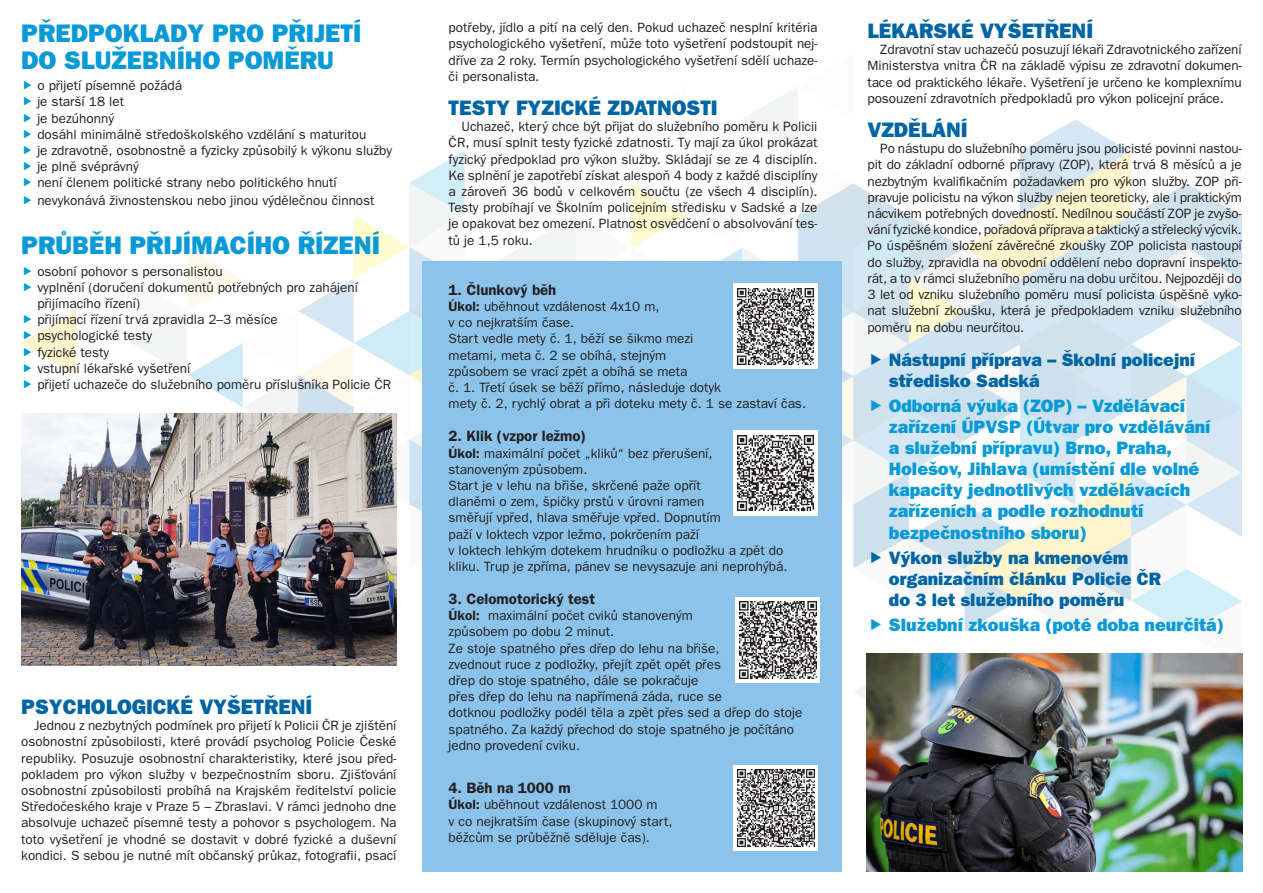
<style>
.page{position:relative;width:1263px;height:893px;background:#fff}
.page>*{position:absolute;margin:0;border:0;box-sizing:border-box;transform-origin:0 0}
.t1{font:800 25.5px/27px "Franklin Gothic CE";color:#069ad9}
.t2{font:800 21px "Franklin Gothic CE";color:#0065a4}
.t3{font:800 18px/21.1px "Franklin Gothic CE";color:#069ad9}
.t4{font:800 18px/21px "Franklin Gothic CE";color:#0065a4}
.t5{font:600 15px "Franklin Gothic CE";color:#231f20}
.t6{font:13.5px/16.2px "Franklin Gothic CE";color:#231f20}
.s1{font-weight:600}
</style>
<div class="page">
<img style="left:21px;top:88px;width:1221px;height:635px">
<img style="left:21px;top:414px;width:375px;height:251px">
<div style="left:422px;top:261px;width:419px;height:611px;background:#8bc3ea"></div>
<div style="left:733px;top:765px;width:85px;height:85px;background:#fff"></div>
<img style="left:737px;top:769px;width:77px;height:77px">
<svg style="left:736px;top:597px;width:84px;height:85px"></svg>
<img style="left:740px;top:602px;width:76px;height:76px">
<div style="left:733px;top:284px;width:84px;height:85px;background:#fff"></div>
<img style="left:737px;top:288px;width:76px;height:76px">
<div style="left:733px;top:431px;width:85px;height:85px;background:#fff"></div>
<img style="left:738px;top:436px;width:75px;height:75px">
<img style="left:867px;top:654px;width:375px;height:218px">
<svg style="left:24px;top:97px;width:7px;height:9px"></svg>
<svg style="left:24px;top:113px;width:7px;height:9px"></svg>
<svg style="left:24px;top:129px;width:7px;height:9px"></svg>
<svg style="left:24px;top:146px;width:7px;height:8px"></svg>
<svg style="left:24px;top:162px;width:7px;height:8px"></svg>
<svg style="left:24px;top:178px;width:7px;height:9px"></svg>
<svg style="left:24px;top:196px;width:7px;height:9px"></svg>
<svg style="left:24px;top:266px;width:7px;height:9px"></svg>
<svg style="left:24px;top:282px;width:7px;height:9px"></svg>
<svg style="left:24px;top:315px;width:7px;height:8px"></svg>
<svg style="left:24px;top:331px;width:7px;height:9px"></svg>
<svg style="left:24px;top:347px;width:7px;height:9px"></svg>
<svg style="left:24px;top:363px;width:7px;height:9px"></svg>
<svg style="left:24px;top:380px;width:7px;height:8px"></svg>
<svg style="left:871px;top:354px;width:10px;height:11px"></svg>
<svg style="left:871px;top:400px;width:10px;height:11px"></svg>
<svg style="left:871px;top:552px;width:10px;height:11px"></svg>
<svg style="left:871px;top:619px;width:10px;height:11px"></svg>
<h1 class="t1" style="left:21px;top:19px;width:342px">PŘEDPOKLADY PRO PŘIJETÍ<br>DO SLUŽEBNÍHO POMĚRU</h1>
<p class="t6" style="left:37px;top:77px;width:356px">o přijetí písemně požádá<br>je starší 18 let<br>je bezúhonný<br>dosáhl minimálně středoškolského vzdělání s maturitou<br>je zdravotně, osobnostně a fyzicky způsobilý k výkonu služby je plně svéprávný<br>není členem politické strany nebo politického hnutí</p>
<p class="t6" style="left:37px;top:192px;width:339px">nevykonává živnostenskou nebo jinou výdělečnou činnost</p>
<h1 class="t1" style="left:21px;top:231px;width:360px">PRŮBĚH PŘIJÍMACÍHO ŘÍZENÍ</h1>
<p class="t6" style="left:37px;top:263px;width:355px">osobní pohovor s personalistou<br>vyplnění (doručení dokumentů potřebných pro zahájení přijímacího řízení)<br>přijímací řízení trvá zpravidla 2–3 měsíce<br>psychologické testy<br>fyzické testy<br>vstupní lékařské vyšetření<br>přijetí uchazeče do služebního poměru příslušníka Policie ČR</p>
<h2 class="t2" style="left:21px;top:695px;width:293px">PSYCHOLOGICKÉ VYŠETŘENÍ</h2>
<p class="t6" style="left:21px;top:717px;width:377px;text-align:justify;text-indent:13px">Jednou z nezbytných podmínek pro přijetí k Policii ČR je zjištění osobnostní způsobilosti, které provádí psycholog Policie České republiky. Posuzuje osobnostní charakteristiky, které jsou před&shy;pokladem pro výkon služby v bezpečnostním sboru. Zjišťování osobnostní způsobilosti probíhá na Krajském ředitelství policie Středočeského kraje v Praze 5 – Zbraslavi. V rámci jednoho dne absolvuje uchazeč písemné testy a pohovor s psychologem. Na toto vyšetření je vhodné se dostavit v dobré fyzické a duševní kondici. S sebou je nutné mít občanský průkaz, fotografii, psací</p>
<p class="t6" style="left:449px;top:19px;width:370px;text-align:justify">potřeby, jídlo a pití na celý den. Pokud uchazeč nesplní kritéria psychologického vyšetření, může toto vyšetření podstoupit nej&shy;dříve za 2 roky. Termín psychologického vyšetření sdělí uchaze&shy;či personalista.</p>
<h2 class="t2" style="left:449px;top:96px;width:270px">TESTY FYZICKÉ ZDATNOSTI</h2>
<p class="t6" style="left:449px;top:118px;width:370px;text-align:justify;text-indent:13px">Uchazeč, který chce být přijat do služebního poměru k Policii ČR, musí splnit testy fyzické zdatnosti. Ty mají za úkol prokázat fyzický předpoklad pro výkon služby. Skládají se ze 4 disciplín.<br>Ke splnění je zapotřebí získat alespoň 4 body z každé disciplíny a zároveň 36 bodů v celkovém součtu (ze všech 4 disciplín).<br>Testy probíhají ve Školním policejním středisku v Sadské a lze je opakovat bez omezení. Platnost osvědčení o absolvování tes&shy;tů je 1,5 roku.</p>
<p class="t5" style="left:449px;top:281px;width:109px">1. Člunkový běh</p>
<p class="t6" style="left:449px;top:298px;width:359px"><span class="s1">Úkol:</span> uběhnout vzdálenost 4x10 m,<br>v co nejkratším čase.<br>Start vedle mety č. 1, běží se šikmo mezi<br>metami, meta č. 2 se obíhá, stejným<br>způsobem se vrací zpět a obíhá se meta<br>č. 1. Třetí úsek se běží přímo, následuje dotyk<br>mety č. 2, rychlý obrat a při doteku mety č. 1 se zastaví čas.</p>
<p class="t5" style="left:449px;top:427px;width:139px">2. Klik (vzpor ležmo)</p>
<p class="t6" style="left:449px;top:445px;width:340px"><span class="s1">Úkol:</span> maximální počet „kliků“ bez přerušení,<br>stanoveným způsobem.<br>Start je v lehu na břiše, skrčené paže opřít<br>dlaněmi o zem, špičky prstů v úrovni ramen<br>směřují vpřed, hlava směřuje vpřed. Dopnutím<br>paží v loktech vzpor ležmo, pokrčením paží<br>v loktech lehkým dotekem hrudníku o podložku a zpět do kliku. Trup je zpříma, pánev se nevysazuje ani neprohýbá.</p>
<p class="t5" style="left:449px;top:590px;width:148px">3. Celomotorický test</p>
<p class="t6" style="left:449px;top:607px;width:355px"><span class="s1">Úkol:</span> maximální počet cviků stanoveným<br>způsobem po dobu 2 minut.<br>Ze stoje spatného přes dřep do lehu na břiše,<br>zvednout ruce z podložky, přejít zpět opět přes<br>dřep do stoje spatného, dále se pokračuje<br>přes dřep do lehu na napřímená záda, ruce se<br>dotknou podložky podél těla a zpět přes sed a dřep do stoje spatného. Za každý přechod do stoje spatného je počítáno jedno provedení cviku.</p>
<p class="t5" style="left:449px;top:779px;width:124px">4. Běh na 1000 m</p>
<p class="t6" style="left:449px;top:796px;width:225px"><span class="s1">Úkol:</span> uběhnout vzdálenost 1000 m<br>v co nejkratším čase (skupinový start, běžcům se průběžně sděluje čas).</p>
<h2 class="t2" style="left:867px;top:19px;width:227px">LÉKAŘSKÉ VYŠETŘENÍ</h2>
<p class="t6" style="left:867px;top:41px;width:376px;text-align:justify;text-indent:13px">Zdravotní stav uchazečů posuzují lékaři Zdravotnického zařízení Ministerstva vnitra ČR na základě výpisu ze zdravotní dokumen&shy;tace od praktického lékaře. Vyšetření je určeno ke komplexnímu posouzení zdravotních předpokladů pro výkon policejní práce.</p>
<h2 class="t2" style="left:867px;top:118px;width:101px">VZDĚLÁNÍ</h2>
<p class="t6" style="left:867px;top:140px;width:376px;text-align:justify;text-indent:13px">Po nástupu do služebního poměru jsou policisté povinni nastou&shy;pit do základní odborné přípravy (ZOP), která trvá 8 měsíců a je nezbytným kvalifikačním požadavkem pro výkon služby. ZOP při&shy;pravuje policistu na výkon služby nejen teoreticky, ale i praktickým nácvikem potřebných dovedností. Nedílnou součástí ZOP je zvyšo&shy;vání fyzické kondice, pořadová příprava a taktický a střelecký výcvik.<br>Po úspěšném složení závěrečné zkoušky ZOP policista nastoupí do služby, zpravidla na obvodní oddělení nebo dopravní inspekto&shy;rát, a to v rámci služebního poměru na dobu určitou. Nejpozději do 3 let od vzniku služebního poměru musí policista úspěšně vyko&shy;nat služební zkoušku, která je předpokladem vzniku služebního poměru na dobu neurčitou.</p>
<h3 class="t4" style="left:889px;top:349px;width:308px">Nástupní příprava – Školní policejní středisko Sadská</h3>
<h3 class="t3" style="left:889px;top:395px;width:323px">Odborná výuka (ZOP) – Vzdělávací zařízení ÚPVSP (Útvar pro vzdělávání a služební přípravu) Brno, Praha, Holešov, Jihlava (umístění dle volné kapacity jednotlivých vzdělávacích zařízeních a podle rozhodnutí bezpečnostního sboru)</h3>
<h3 class="t4" style="left:889px;top:547px;width:274px">Výkon služby na kmenovém organizačním článku Policie ČR do 3 let služebního poměru</h3>
<h3 class="t3" style="left:889px;top:614px;width:336px">Služební zkouška (poté doba neurčitá)</h3>
</div>
